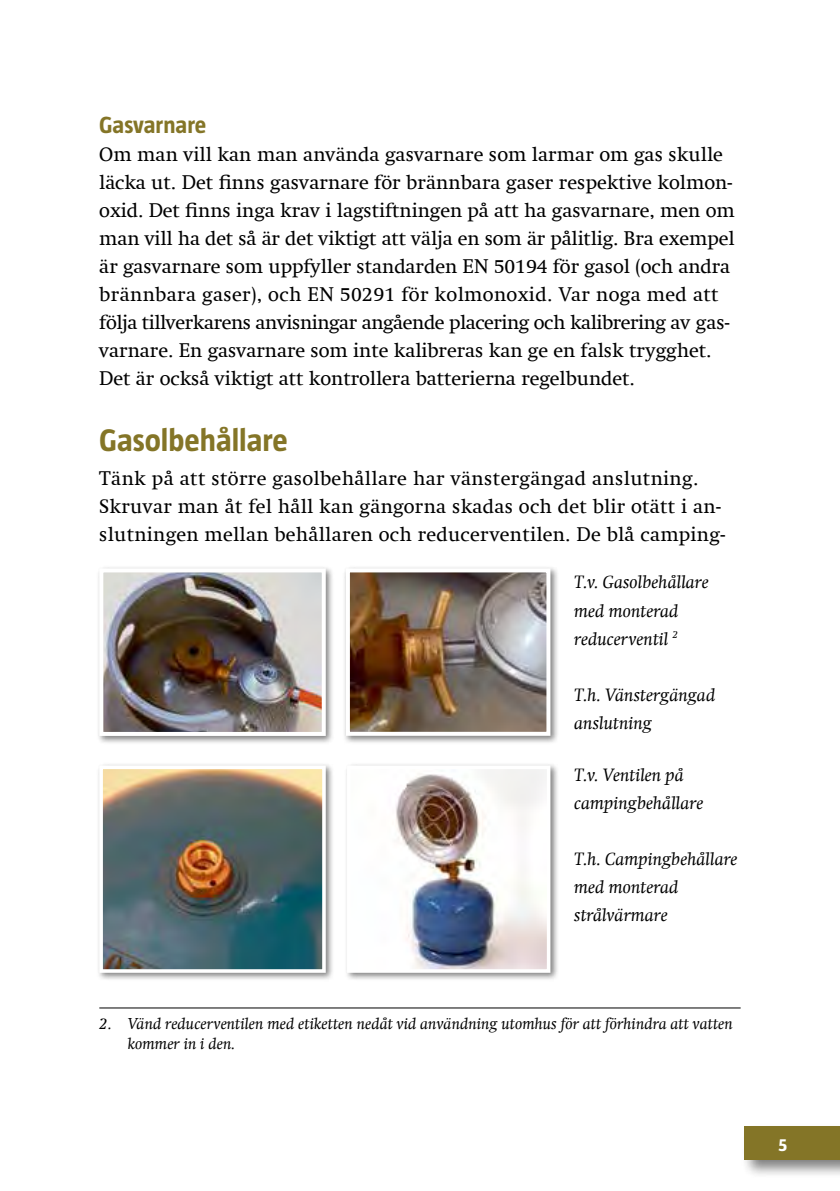
<style>
.page{position:relative;width:840px;height:1191px;background:#fff}
.page>*{position:absolute;margin:0;border:0;box-sizing:border-box;transform-origin:0 0}
.t1{font:700 32px "Taz";color:#847527}
.t2{font:700 24px "Taz";color:#847527}
.t3{font:20px/28px "Swift Com";letter-spacing:-.005em;color:#000}
.t4{font:italic 18px/28px "Swift Com";color:#000}
.t5{font:700 18px "Taz";color:#fff}
.t6{font:italic 16px/20px "Swift Com";color:#000}
</style>
<div class="page">
<hr style="left:99px;top:1007px;width:641px;height:1px;background:#000">
<div style="left:740px;top:1123px;width:99px;height:55px;background:#000;opacity:.5"></div>
<div style="left:743px;top:1126px;width:96px;height:33px;background:#847527"></div>
<div style="left:343px;top:762px;width:215px;height:219px;background:#000;opacity:.5"></div>
<img style="left:352px;top:770px;width:193px;height:197px">
<div style="left:347px;top:765px;width:203px;height:207px;border:4px solid #fff"></div>
<div style="left:96px;top:762px;width:238px;height:219px;background:#000;opacity:.5"></div>
<img style="left:104px;top:770px;width:216px;height:197px">
<div style="left:99px;top:765px;width:226px;height:207px;border:4px solid #fff"></div>
<div style="left:96px;top:565px;width:238px;height:180px;background:#000;opacity:.5"></div>
<img style="left:104px;top:573px;width:216px;height:158px">
<div style="left:99px;top:568px;width:226px;height:168px;border:4px solid #fff"></div>
<div style="left:342px;top:565px;width:217px;height:179px;background:#000;opacity:.5"></div>
<img style="left:351px;top:573px;width:194px;height:158px">
<div style="left:346px;top:568px;width:204px;height:168px;border:4px solid #fff"></div>
<p class="t2" style="left:99px;top:111px;width:108px">Gasvarnare</p>
<p class="t3" style="left:99px;top:140px;width:636px">Om man vill kan man använda gasvarnare som larmar om gas skulle läcka ut. Det finns gasvarnare för brännbara gaser respektive kolmon&shy;oxid. Det finns inga krav i lagstiftningen på att ha gasvarnare, men om man vill ha det så är det viktigt att välja en som är pålitlig. Bra exempel är gasvarnare som uppfyller standarden EN 50194 för gasol (och andra brännbara gaser), och EN 50291 för kolmonoxid. Var noga med att följa tillverkarens anvisningar angående placering och kalibrering av gas&shy;varnare. En gasvarnare som inte kalibreras kan ge en falsk trygghet.<br>Det är också viktigt att kontrollera batterierna regelbundet.</p>
<h1 class="t1" style="left:99px;top:422px;width:190px">Gasolbehållare</h1>
<p class="t3" style="left:99px;top:464px;width:627px">Tänk på att större gasolbehållare har vänstergängad anslutning.<br>Skruvar man åt fel håll kan gängorna skadas och det blir otätt i an&shy;slutningen mellan behållaren och reducerventilen. De blå camping-</p>
<p class="t4" style="left:574px;top:568px;width:136px">T.v. Gasolbehållare med monterad reducerventil <sup>2</sup></p>
<p class="t4" style="left:574px;top:680px;width:143px">T.h. Vänstergängad anslutning</p>
<p class="t4" style="left:574px;top:760px;width:131px">T.v. Ventilen på campingbehållare</p>
<p class="t4" style="left:574px;top:844px;width:165px">T.h. Campingbehållare med monterad strålvärmare</p>
<p class="t6" style="left:128px;top:1013px;width:606px;text-indent:-28px">2. Vänd reducerventilen med etiketten nedåt vid användning utomhus för att förhindra att vatten kommer in i den.</p>
<p class="t5" style="left:778px;top:1134px;width:10px">5</p>
</div>
